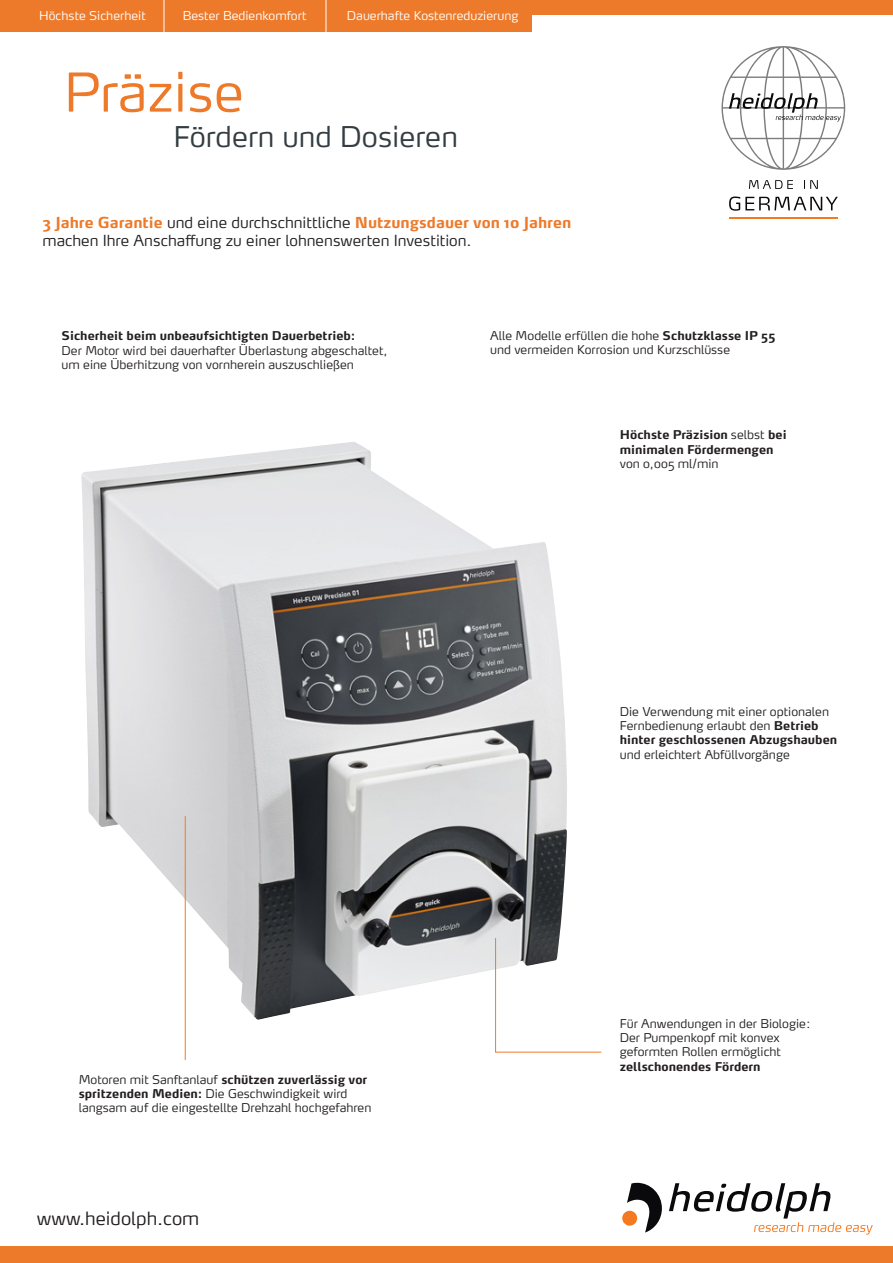
<style>
.page{position:relative;width:893px;height:1263px;background:#fff}
.page>*{position:absolute;margin:0;border:0;box-sizing:border-box;transform-origin:0 0}
.t1{font:300 52.95px "Max OT";color:#ed7a2a}
.t2{font:300 28.35px "Max OT";color:#333d42}
.t3{font:300 18px "Max OT";color:#231f20}
.t4{font:300 15px/18px "Max OT";color:#231f20}
.Flow_weiß{font:300 12px/14.4px "Max OT";color:#231f20}
.t5{font:300 12px "Max OT";color:#fff}
.Flow_weiß-2{font:700 12px/14.4px "Max OT";color:#231f20}
.s1{font-weight:700;color:#ed7a2a}
.s2{font-weight:700}
.s3{font-weight:300}
</style>
<div class="page">
<div style="left:0;top:2px;width:531px;height:30px;background:#ed7a2a"></div>
<div style="left:0;top:0;width:893px;height:15px;background:#ed7a2a"></div>
<hr style="left:164px;top:0;width:1px;height:32px;background:#fff">
<hr style="left:326px;top:0;width:1px;height:32px;background:#fff">
<svg style="left:749px;top:180px;width:44px;height:9px"></svg>
<svg style="left:804px;top:180px;width:14px;height:9px"></svg>
<svg style="left:729px;top:196px;width:109px;height:15px"></svg>
<hr style="left:729px;top:218px;width:109px;height:1px;background:#f47921">
<svg style="left:721px;top:46px;width:124px;height:124px"></svg>
<div style="left:0;top:1246px;width:893px;height:17px;background:#ed7a2a"></div>
<svg style="left:627px;top:1183px;width:35px;height:49px"></svg>
<div style="left:622px;top:1211px;width:15px;height:14px;background:#f47921;border-radius:50%"></div>
<svg style="left:669px;top:1183px;width:204px;height:51px"></svg>
<img style="left:81px;top:442px;width:486px;height:578px">
<svg style="left:495px;top:937px;width:107px;height:116px"></svg>
<hr style="left:185px;top:816px;width:1px;height:244px;background:#ed7a2a">
<p class="t5" style="left:39px;top:8px;width:108px">Höchste Sicherheit</p>
<p class="t5" style="left:183px;top:8px;width:125px">Bester Bedienkomfort</p>
<p class="t5" style="left:347px;top:8px;width:173px">Dauerhafte Kostenreduzierung</p>
<p class="t1" style="left:64px;top:58px;width:182px">Präzise</p>
<p class="t2" style="left:173px;top:118px;width:286px">Fördern und Dosieren</p>
<p class="t4" style="left:43px;top:213px;width:530px"><span class="s1">3 Jahre Garantie</span> und eine durchschnittliche <span class="s1">Nutzungsdauer von 10 Jahren </span>machen Ihre Anschaffung zu einer lohnenswerten Investition.</p>
<p class="Flow_weiß" style="left:62px;top:329px;width:327px"><span class="s2">Sicherheit beim unbeaufsichtigten Dauerbetrieb:<br></span>Der Motor wird bei dauerhafter Überlastung abgeschaltet, um eine Überhitzung von vornherein auszuschließen</p>
<p class="Flow_weiß" style="left:79px;top:1072px;width:294px">Motoren mit Sanftanlauf <span class="s2">schützen zuverlässig vor spritzenden Medien:</span> Die Geschwindigkeit wird langsam auf die eingestellte Drehzahl hochgefahren</p>
<h3 class="t3" style="left:37px;top:1206px;width:164px">www.heidolph.com</h3>
<p class="Flow_weiß" style="left:490px;top:328px;width:287px">Alle Modelle erfüllen die hohe <span class="s2">Schutzklasse IP 55 </span>und vermeiden Korrosion und Kurzschlüsse</p>
<p class="Flow_weiß-2" style="left:620px;top:427px;width:168px">Höchste Präzision <span class="s3">selbst</span> bei minimalen Fördermengen <span class="s3">von 0,005 ml/min</span></p>
<p class="Flow_weiß" style="left:620px;top:704px;width:219px">Die Verwendung mit einer optionalen Fernbedienung erlaubt den <span class="s2">Betrieb hinter geschlossenen Abzugshauben </span>und erleichtert Abfüllvorgänge</p>
<p class="Flow_weiß" style="left:620px;top:1016px;width:192px">Für Anwendungen in der Biologie:<br>Der Pumpenkopf mit konvex geformten Rollen ermöglicht <span class="s2">zellschonendes Fördern</span></p>
</div>
